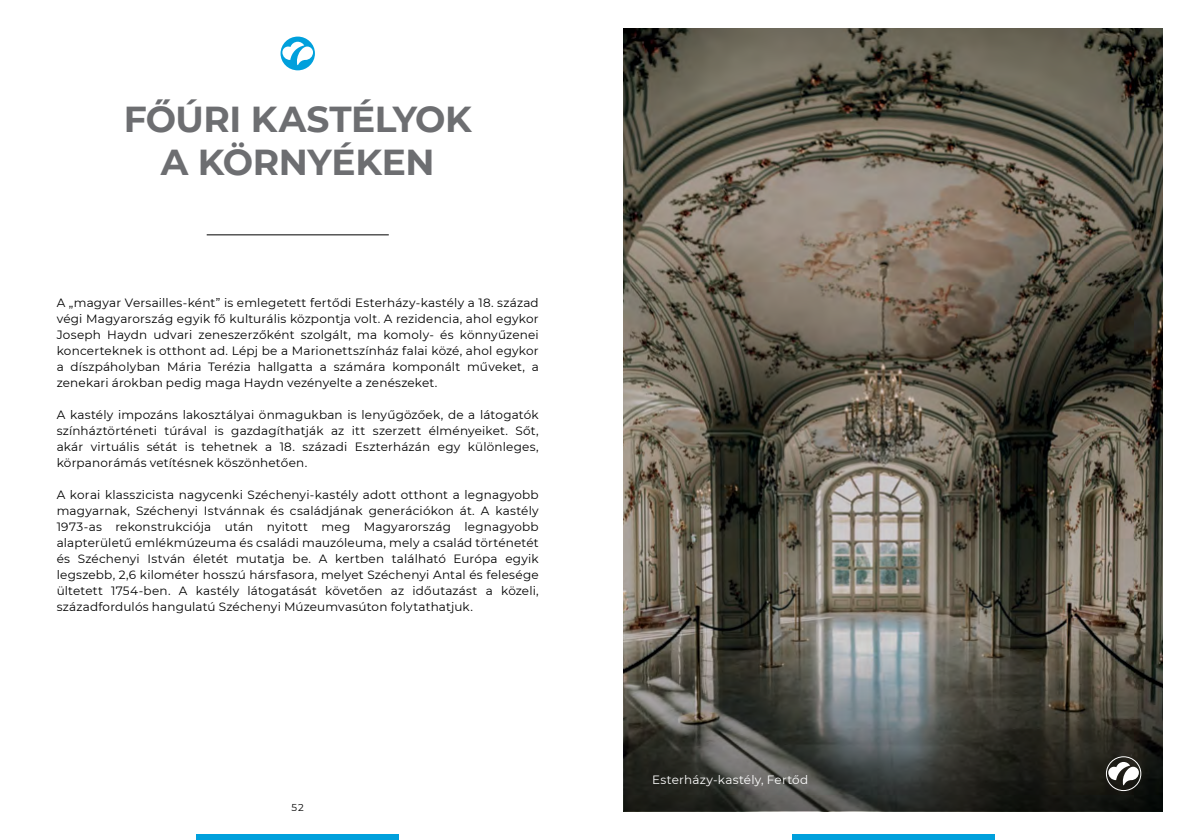
<style>
.page{position:relative;width:1191px;height:840px;background:#fff}
.page>*{position:absolute;margin:0;border:0;box-sizing:border-box;transform-origin:0 0}
.t1{font:700 36px/43.2px "Montserrat";letter-spacing:-.01em;color:#6d6e71;text-align:center}
.t2{font:12px/16px "Montserrat";letter-spacing:.015em;color:#000;text-align:justify}
.t3{font:12px "Montserrat";letter-spacing:.015em;color:#fff}
.t4{font:10px "Montserrat";color:#000}
</style>
<div class="page">
<div style="left:792px;top:833px;width:202px;height:6px;background:#00a0dc"></div>
<div style="left:197px;top:833px;width:202px;height:6px;background:#00a0dc"></div>
<hr style="left:207px;top:234px;width:182px;height:1px;background:#000">
<div style="left:280px;top:37px;width:35px;height:33px;background:#00a0dc;border-radius:50%"></div>
<svg style="left:282px;top:42px;width:31px;height:23px"></svg>
<img style="left:624px;top:28px;width:538px;height:783px">
<svg style="left:624px;top:639px;width:538px;height:171px;background:#4a4a45"></svg>
<div style="left:1106px;top:755px;width:35px;height:35px;border:1px solid #fff;border-radius:50%"></div>
<svg style="left:1108px;top:761px;width:30px;height:24px"></svg>
<h1 class="t1" style="left:124px;top:95px;width:349px">FŐÚRI KASTÉLYOK<br>A KÖRNYÉKEN</h1>
<p class="t2" style="left:57px;top:294px;width:483px">A „magyar Versailles-ként” is emlegetett fertődi Esterházy-kastély a 18. század végi Magyarország egyik fő kulturális központja volt. A rezidencia, ahol egykor Joseph Haydn udvari zeneszerzőként szolgált, ma komoly- és könnyűzenei koncerteknek is otthont ad. Lépj be a Marionettszínház falai közé, ahol egykor a díszpáholyban Mária Terézia hallgatta a számára komponált műveket, a zenekari árokban pedig maga Haydn vezényelte a zenészeket.</p>
<p class="t2" style="left:57px;top:406px;width:483px">A kastély impozáns lakosztályai önmagukban is lenyűgözőek, de a látogatók színháztörténeti túrával is gazdagíthatják az itt szerzett élményeiket. Sőt, akár virtuális sétát is tehetnek a 18. századi Eszterházán egy különleges, körpanorámás vetítésnek köszönhetően.</p>
<p class="t2" style="left:57px;top:486px;width:483px">A korai klasszicista nagycenki Széchenyi-kastély adott otthont a legnagyobb magyarnak, Széchenyi Istvánnak és családjának generációkon át. A kastély 1973-as rekonstrukciója után nyitott meg Magyarország legnagyobb alapterületű emlékmúzeuma és családi mauzóleuma, mely a család történetét és Széchenyi István életét mutatja be. A kertben található Európa egyik legszebb, 2,6 kilométer hosszú hársfasora, melyet Széchenyi Antal és felesége ültetett 1754-ben. A kastély látogatását követően az időutazást a közeli, századfordulós hangulatú Széchenyi Múzeumvasúton folytathatjuk.</p>
<p class="t4" style="left:291px;top:800px;width:14px">52</p>
<p class="t3" style="left:652px;top:770px;width:158px">Esterházy-kastély, Fertőd</p>
</div>
